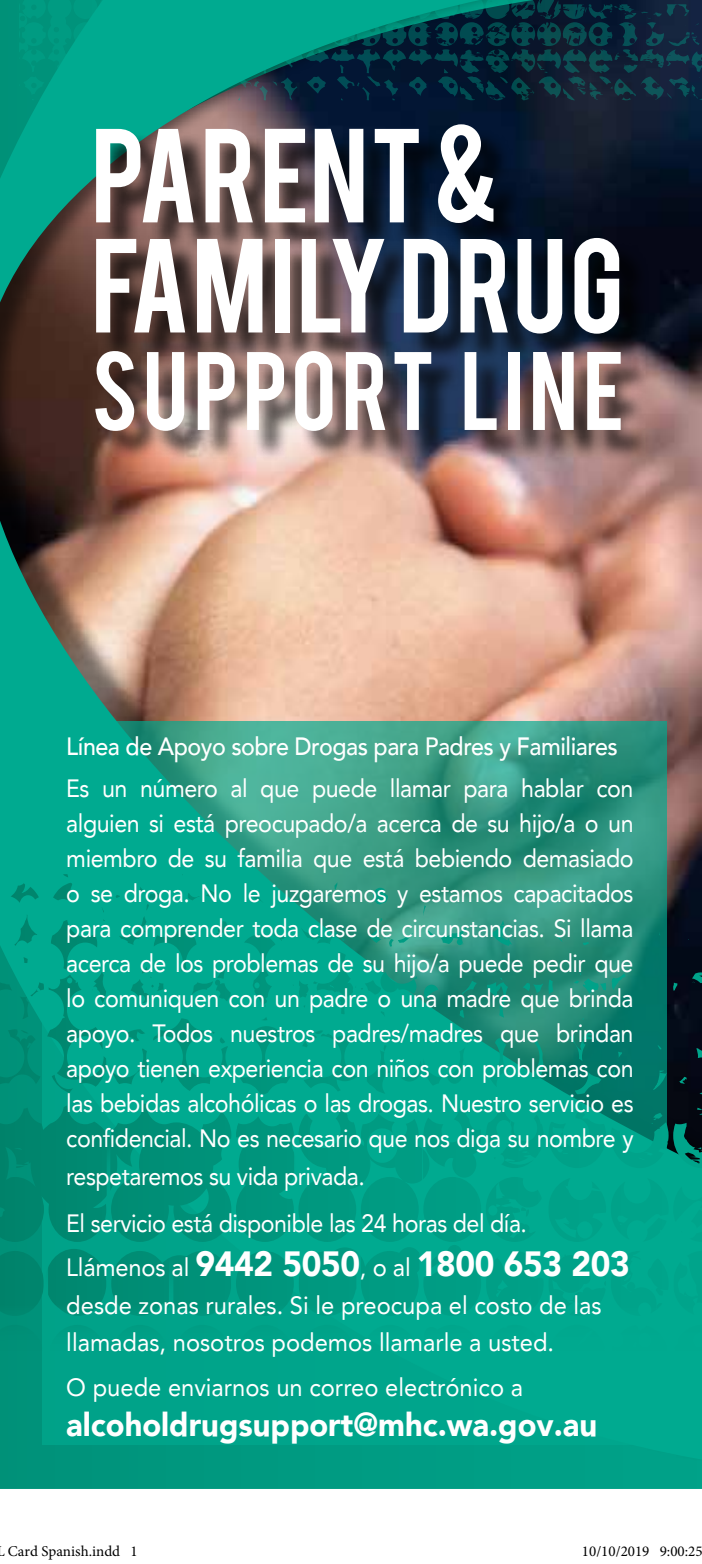
<style>
.page{position:relative;width:702px;height:1564px;background:#fff}
.page>*{position:absolute;margin:0;border:0;box-sizing:border-box;transform-origin:0 0}
.t1{font:105px/110px "Bebas";letter-spacing:.02em;color:#fff}
.t2{font:87.5px "Bebas";letter-spacing:.055em;color:#fff}
.t3{font:900 35px "Avenir";letter-spacing:-.01em;color:#fff;scale:.95 1}
.t4{font:900 32.5px "Avenir";color:#fff;scale:.95 1}
.t5{font:25px/35px "Avenir";letter-spacing:-.02em;color:#fff;text-align:justify;scale:.93 1}
.t6{font:25px/37.5px "Avenir";color:#fff;scale:.95 1}
.t7{font:500 25px "Avenir";letter-spacing:-.02em;color:#fff;scale:.93 1}
.t8{font:15px "Minion Pro";color:#000}
.s1{font-weight:400;font-size:25px}
</style>
<div class="page">
<img style="left:0;top:0;width:702px;height:1488px">
<svg style="left:19px;top:0;width:683px;height:100px;background:#056361"></svg>
<div style="left:99px;top:128px;width:552px;height:334px;background:#000;opacity:.75"></div>
<svg style="left:43px;top:720px;width:623px;height:724px;background:#0d9e86"></svg>
<div style="left:589px;top:1546px;width:7px;height:10px;border:1px solid #fff;border-radius:50%"></div>
<div style="left:590px;top:1546px;width:5px;height:10px;border:1px solid #fff;border-radius:50%"></div>
<div style="left:608px;top:1546px;width:7px;height:10px;border:1px solid #fff;border-radius:50%"></div>
<div style="left:609px;top:1546px;width:5px;height:10px;border:1px solid #fff;border-radius:50%"></div>
<div style="left:628px;top:1546px;width:7px;height:10px;border:1px solid #fff;border-radius:50%"></div>
<div style="left:629px;top:1546px;width:4px;height:10px;border:1px solid #fff;border-radius:50%"></div>
<div style="left:670px;top:1546px;width:7px;height:10px;border:1px solid #fff;border-radius:50%"></div>
<div style="left:671px;top:1546px;width:5px;height:10px;border:1px solid #fff;border-radius:50%"></div>
<div style="left:677px;top:1546px;width:7px;height:10px;border:1px solid #fff;border-radius:50%"></div>
<div style="left:678px;top:1546px;width:5px;height:10px;border:1px solid #fff;border-radius:50%"></div>
<h1 class="t1" style="left:91px;top:114px;width:534px">PARENT &amp;<br>FAMILY DRUG</h1>
<h2 class="t2" style="left:91px;top:327px;width:535px">SUPPORT LINE</h2>
<p class="t7" style="left:66px;top:731px;width:594px">Línea de Apoyo sobre Drogas para Padres y Familiares</p>
<p class="t5" style="left:66px;top:770px;width:611px">Es un número al que puede llamar para hablar con alguien si está preocupado/a acerca de su hijo/a o un miembro de su familia que está bebiendo demasiado o se droga. No le juzgaremos y estamos capacitados para comprender toda clase de circunstancias. Si llama acerca de los problemas de su hijo/a puede pedir que lo comuniquen con un padre o una madre que brinda apoyo. Todos nuestros padres/madres que brindan apoyo tienen experiencia con niños con problemas con las bebidas alcohólicas o las drogas. Nuestro servicio es confidencial. No es necesario que nos diga su nombre y</p>
<p class="t5" style="left:66px;top:1152px;width:497px;line-height:47px">respetaremos su vida privada.<br>El servicio está disponible las 24 horas del día.</p>
<h3 class="t3" style="left:66px;top:1242px;width:594px"><span class="s1">Llámenos al</span> 9442 5050<span class="s1">, o al</span> 1800 653 203</h3>
<p class="t6" style="left:66px;top:1286px;width:565px">desde zonas rurales. Si le preocupa el costo de las llamadas, nosotros podemos llamarle a usted.</p>
<p class="t6" style="left:66px;top:1368px;width:482px">O puede enviarnos un correo electrónico a</p>
<h3 class="t4" style="left:66px;top:1404px;width:560px">alcoholdrugsupport@mhc.wa.gov.au</h3>
<p class="t8" style="left:-4px;top:1541px;width:143px">L Card Spanish.indd 1</p>
<p class="t8" style="left:582px;top:1541px;width:122px">10/10/2019 9:00:25</p>
</div>
